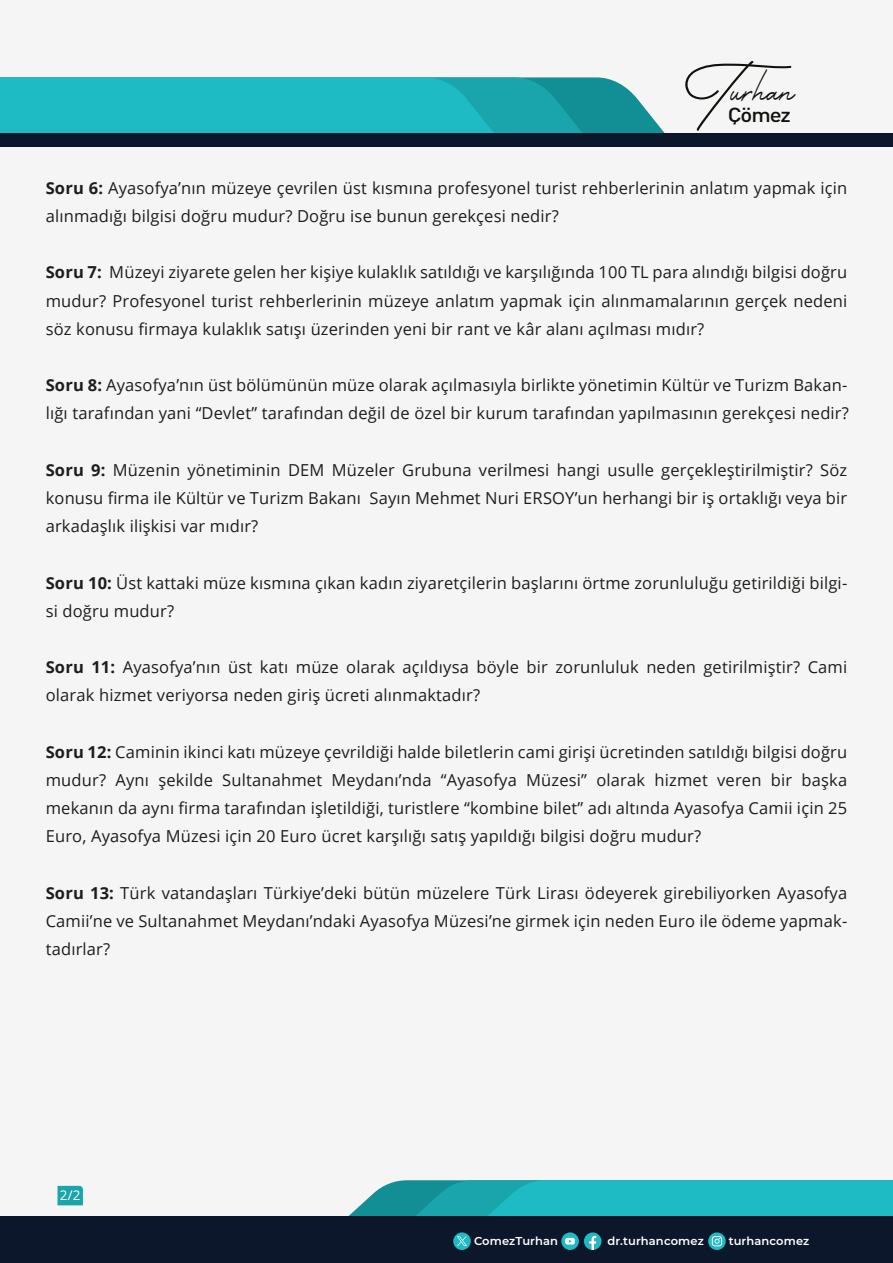
<style>
.page{position:relative;width:893px;height:1263px;background:#f5f5f5}
.page>*{position:absolute;margin:0;border:0;box-sizing:border-box;transform-origin:0 0}
.t1{font:70.5px "Bellarina";color:#12100b;scale:1.05 1}
.t2{font:55.35px "Bellarina";letter-spacing:.01em;color:#12100b;scale:.58 1}
.t3{font:20.1px "DIN Medium Tr";letter-spacing:-.05em;color:#12100b;scale:1.1 1}
.t4{font:16.5px/28.2px "Open Sans";letter-spacing:.01em;color:#1d1d1b}
.t5{font:13.35px "Open Sans";color:#fff}
.t6{font:600 11.55px "Montserrat";letter-spacing:.01em;color:#fff}
.s1{font-weight:700}
</style>
<div class="page">
<svg style="left:58px;top:1186px;width:25px;height:19px"></svg>
<svg style="left:593px;top:77px;width:72px;height:56px;fill:#128e95"></svg>
<svg style="left:0;top:77px;width:593px;height:56px"></svg>
<div style="left:0;top:133px;width:893px;height:14px;background:#0d172c"></div>
<svg style="left:348px;top:1180px;width:545px;height:36px"></svg>
<div style="left:0;top:1216px;width:893px;height:47px;background:#0d172c"></div>
<svg style="left:453px;top:1232px;width:18px;height:18px"></svg>
<svg style="left:708px;top:1232px;width:18px;height:18px"></svg>
<svg style="left:712px;top:1236px;width:10px;height:10px"></svg>
<svg style="left:584px;top:1232px;width:17px;height:18px"></svg>
<svg style="left:561px;top:1232px;width:18px;height:18px"></svg>
<svg style="left:565px;top:1238px;width:10px;height:6px"></svg>
<svg style="left:457px;top:1236px;width:10px;height:10px"></svg>
<h1 class="t1" style="left:681px;top:47px;width:106px">T</h1>
<h2 class="t2" style="left:730px;top:50px;width:110px">urhan</h2>
<p class="t3" style="left:728px;top:102px;width:59px">Çömez</p>
<p class="t4" style="left:46px;top:173px;width:803px"><span class="s1">Soru 6:</span> Ayasofya’nın müzeye çevrilen üst kısmına profesyonel turist rehberlerinin anlatım yapmak için alınmadığı bilgisi doğru mudur? Doğru ise bunun gerekçesi nedir?</p>
<p class="t4" style="left:46px;top:258px;width:803px;text-align:justify"><span class="s1">Soru 7:</span> Müzeyi ziyarete gelen her kişiye kulaklık satıldığı ve karşılığında 100 TL para alındığı bilgisi doğru mudur? Profesyonel turist rehberlerinin müzeye anlatım yapmak için alınmamalarının gerçek nedeni söz konusu firmaya kulaklık satışı üzerinden yeni bir rant ve kâr alanı açılması mıdır?</p>
<p class="t4" style="left:46px;top:371px;width:805px"><span class="s1">Soru 8:</span> Ayasofya’nın üst bölümünün müze olarak açılmasıyla birlikte yönetimin Kültür ve Turizm Bakan&shy;lığı tarafından yani “Devlet” tarafından değil de özel bir kurum tarafından yapılmasının gerekçesi nedir?</p>
<p class="t4" style="left:46px;top:455px;width:803px;text-align:justify"><span class="s1">Soru 9:</span> Müzenin yönetiminin DEM Müzeler Grubuna verilmesi hangi usulle gerçekleştirilmiştir? Söz konusu firma ile Kültür ve Turizm Bakanı Sayın Mehmet Nuri ERSOY’un herhangi bir iş ortaklığı veya bir arkadaşlık ilişkisi var mıdır?</p>
<p class="t4" style="left:46px;top:568px;width:803px"><span class="s1">Soru 10:</span> Üst kattaki müze kısmına çıkan kadın ziyaretçilerin başlarını örtme zorunluluğu getirildiği bilgi&shy;si doğru mudur?</p>
<p class="t4" style="left:46px;top:653px;width:803px"><span class="s1">Soru 11:</span> Ayasofya’nın üst katı müze olarak açıldıysa böyle bir zorunluluk neden getirilmiştir? Cami olarak hizmet veriyorsa neden giriş ücreti alınmaktadır?</p>
<p class="t4" style="left:46px;top:737px;width:803px;text-align:justify"><span class="s1">Soru 12:</span> Caminin ikinci katı müzeye çevrildiği halde biletlerin cami girişi ücretinden satıldığı bilgisi doğru mudur? Aynı şekilde Sultanahmet Meydanı’nda “Ayasofya Müzesi” olarak hizmet veren bir başka mekanın da aynı firma tarafından işletildiği, turistlere “kombine bilet” adı altında Ayasofya Camii için 25<br>Euro, Ayasofya Müzesi için 20 Euro ücret karşılığı satış yapıldığı bilgisi doğru mudur?</p>
<p class="t4" style="left:46px;top:878px;width:803px;text-align:justify"><span class="s1">Soru 13:</span> Türk vatandaşları Türkiye’deki bütün müzelere Türk Lirası ödeyerek girebiliyorken Ayasofya Camii’ne ve Sultanahmet Meydanı’ndaki Ayasofya Müzesi’ne girmek için neden Euro ile ödeme yapmak&shy;tadırlar?</p>
<p class="t5" style="left:60px;top:1185px;width:22px">2/2</p>
<p class="t6" style="left:474px;top:1232px;width:86px">ComezTurhan</p>
<p class="t6" style="left:607px;top:1232px;width:98px">dr.turhancomez</p>
<p class="t6" style="left:729px;top:1232px;width:82px">turhancomez</p>
</div>
